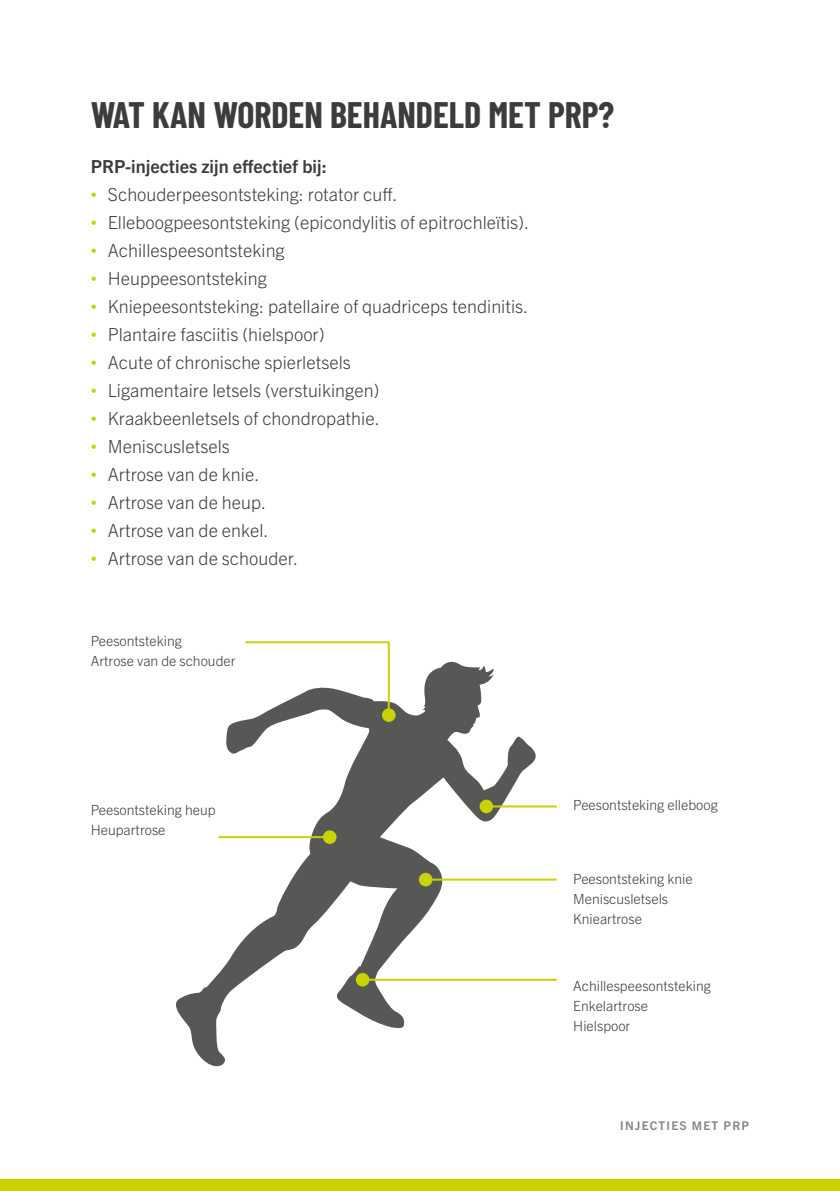
<style>
.page{position:relative;width:840px;height:1191px;background:#fff}
.page>*{position:absolute;margin:0;border:0;box-sizing:border-box;transform-origin:0 0}
.t1{font:700 36px "Barlow Condensed";color:#3c3c3b}
.t2{font:300 18px "Trade Gothic Next LT Pro";color:#3c3c3b}
.t3{font:700 18px "Trade Gothic Next LT Pro";color:#3c3c3b}
.t4{font:300 14px/20px "Trade Gothic Next LT Pro";color:#3c3c3b}
.t5{font:700 12px "Trade Gothic Next LT Pro";letter-spacing:.1em;color:#878787}
.s1{font-size:12px;color:#c8d300}
</style>
<div class="page">
<div style="left:0;top:1179px;width:839px;height:12px;background:#c8d300"></div>
<svg style="left:176px;top:661px;width:361px;height:406px"></svg>
<div style="left:418px;top:873px;width:14px;height:13px;background:#c8d300;border-radius:50%"></div>
<div style="left:479px;top:799px;width:14px;height:14px;background:#c8d300;border-radius:50%"></div>
<div style="left:323px;top:830px;width:13px;height:14px;background:#c8d300;border-radius:50%"></div>
<div style="left:355px;top:973px;width:14px;height:13px;background:#c8d300;border-radius:50%"></div>
<div style="left:382px;top:708px;width:13px;height:14px;background:#c8d300;border-radius:50%"></div>
<hr style="left:425px;top:878px;width:131px;height:2px;background:#c8d300">
<hr style="left:486px;top:805px;width:70px;height:2px;background:#c8d300">
<hr style="left:218px;top:836px;width:111px;height:2px;background:#c8d300">
<hr style="left:362px;top:978px;width:194px;height:2px;background:#c8d300">
<svg style="left:243px;top:641px;width:147px;height:76px"></svg>
<h1 class="t1" style="left:91px;top:90px;width:524px">WAT KAN WORDEN BEHANDELD MET PRP?</h1>
<p class="t3" style="left:91px;top:154px;width:237px">PRP-injecties zijn effectief bij:</p>
<p class="t2" style="left:91px;top:182px;width:308px"><span class="s1">•</span> Schouderpeesontsteking: rotator cuff.</p>
<p class="t2" style="left:91px;top:210px;width:439px"><span class="s1">•</span> Elleboogpeesontsteking (epicondylitis of epitrochleïtis).</p>
<p class="t2" style="left:91px;top:238px;width:195px"><span class="s1">•</span> Achillespeesontsteking</p>
<p class="t2" style="left:91px;top:266px;width:177px"><span class="s1">•</span> Heuppeesontsteking</p>
<p class="t2" style="left:91px;top:294px;width:439px"><span class="s1">•</span> Kniepeesontsteking: patellaire of quadriceps tendinitis.</p>
<p class="t2" style="left:91px;top:322px;width:235px"><span class="s1">•</span> Plantaire fasciitis (hielspoor)</p>
<p class="t2" style="left:91px;top:350px;width:261px"><span class="s1">•</span> Acute of chronische spierletsels</p>
<p class="t2" style="left:91px;top:378px;width:290px"><span class="s1">•</span> Ligamentaire letsels (verstuikingen)</p>
<p class="t2" style="left:91px;top:406px;width:290px"><span class="s1">•</span> Kraakbeenletsels of chondropathie.</p>
<p class="t2" style="left:91px;top:434px;width:140px"><span class="s1">•</span> Meniscusletsels</p>
<p class="t2" style="left:91px;top:462px;width:170px"><span class="s1">•</span> Artrose van de knie.</p>
<p class="t2" style="left:91px;top:490px;width:177px"><span class="s1">•</span> Artrose van de heup.</p>
<p class="t2" style="left:91px;top:518px;width:179px"><span class="s1">•</span> Artrose van de enkel.</p>
<p class="t2" style="left:91px;top:546px;width:209px"><span class="s1">•</span> Artrose van de schouder.</p>
<p class="t4" style="left:91px;top:630px;width:146px">Peesontsteking<br>Artrose van de schouder</p>
<p class="t4" style="left:91px;top:799px;width:126px">Peesontsteking heup<br>Heupartrose</p>
<p class="t4" style="left:573px;top:794px;width:146px">Peesontsteking elleboog</p>
<p class="t4" style="left:573px;top:867px;width:121px">Peesontsteking knie<br>Meniscusletsels<br>Knieartrose</p>
<p class="t4" style="left:573px;top:974px;width:139px">Achillespeesontsteking<br>Enkelartrose<br>Hielspoor</p>
<p class="t5" style="left:620px;top:1117px;width:130px">INJECTIES MET PRP</p>
</div>
